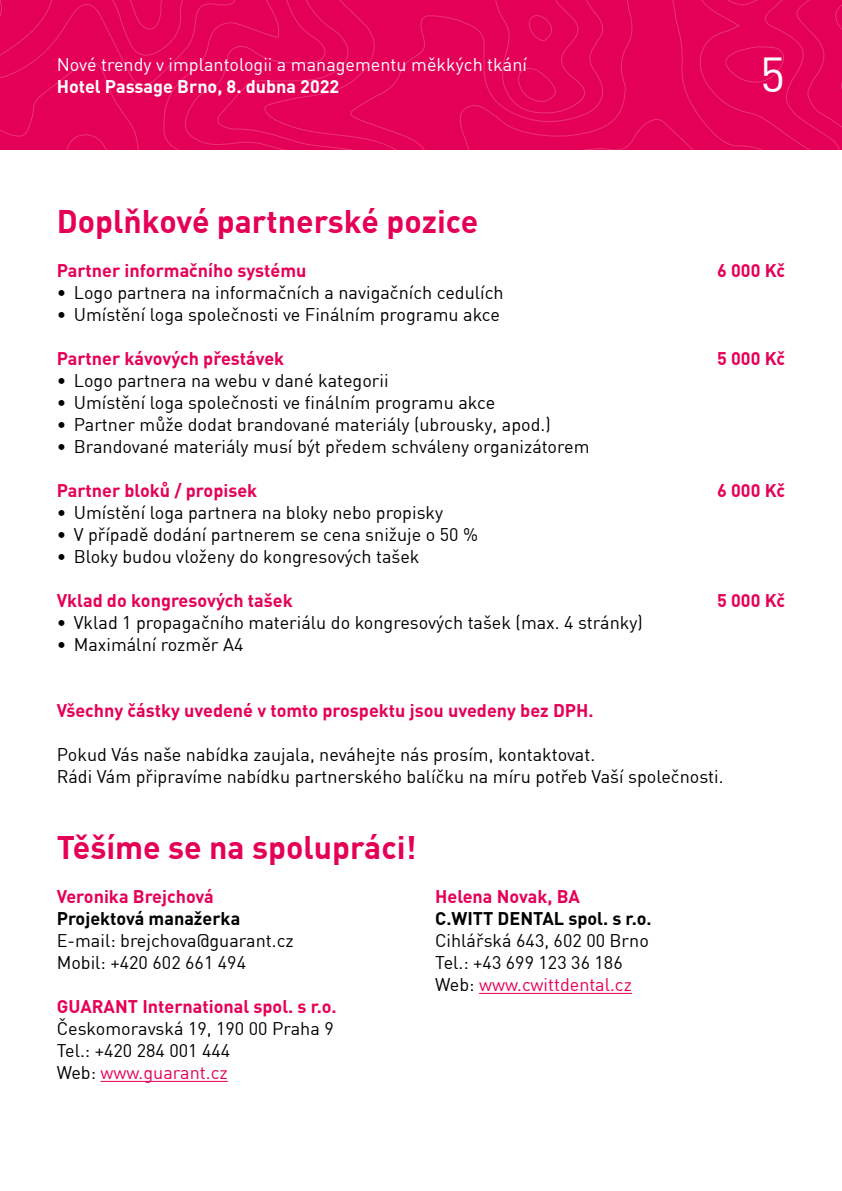
<style>
.page{position:relative;width:842px;height:1191px;background:#fff}
.page>*{position:absolute;margin:0;border:0;box-sizing:border-box;transform-origin:0 0}
.t1{font:48px "DINCE";color:#fff}
.t2{font:700 32px "DINCE";color:#e50057}
.t3{font:18px/22px "DINCE";color:#000}
.t4{font:700 18px "DINCE";color:#e50057}
.t5{font:18px "DINCE";color:#fff}
.t6{font:700 18px "DINCE";color:#000}
.t7{font:700 18px "DINCE";color:#fff}
.s1{color:#e50057}
</style>
<div class="page">
<div style="left:0;top:0;width:675px;height:150px;background:#e50057"></div>
<div style="left:675px;top:0;width:167px;height:150px;background:#e50057"></div>
<svg style="left:517px;top:68px;width:40px;height:35px"></svg>
<svg style="left:526px;top:14px;width:27px;height:28px"></svg>
<hr style="left:101px;top:1080px;width:127px;height:1px;background:#e50057">
<hr style="left:479px;top:993px;width:153px;height:1px;background:#e50057">
<p class="t5" style="left:57px;top:53px;width:472px">Nové trendy v implantologii a managementu měkkých tkání</p>
<p class="t7" style="left:57px;top:75px;width:284px">Hotel Passage Brno, 8. dubna 2022</p>
<h1 class="t1" style="left:760px;top:44px;width:27px">5</h1>
<h2 class="t2" style="left:57px;top:200px;width:423px">Doplňkové partnerské pozice</h2>
<p class="t4" style="left:57px;top:259px;width:251px">Partner informačního systému</p>
<p class="t4" style="left:717px;top:259px;width:70px">6 000 Kč</p>
<p class="t3" style="left:57px;top:281px;width:448px">• Logo partnera na informačních a navigačních cedulích</p>
<p class="t3" style="left:57px;top:303px;width:445px">• Umístění loga společnosti ve Finálním programu akce</p>
<p class="t4" style="left:57px;top:347px;width:229px">Partner kávových přestávek</p>
<p class="t4" style="left:717px;top:347px;width:70px">5 000 Kč</p>
<p class="t3" style="left:57px;top:369px;width:333px">• Logo partnera na webu v dané kategorii</p>
<p class="t3" style="left:57px;top:391px;width:440px">• Umístění loga společnosti ve finálním programu akce</p>
<p class="t3" style="left:57px;top:413px;width:495px">• Partner může dodat brandované materiály (ubrousky, apod.)</p>
<p class="t3" style="left:57px;top:435px;width:534px">• Brandované materiály musí být předem schváleny organizátorem</p>
<p class="t4" style="left:57px;top:479px;width:202px">Partner bloků / propisek</p>
<p class="t4" style="left:717px;top:479px;width:70px">6 000 Kč</p>
<p class="t3" style="left:57px;top:501px;width:388px">• Umístění loga partnera na bloky nebo propisky</p>
<p class="t3" style="left:57px;top:523px;width:423px">• V případě dodání partnerem se cena snižuje o 50 %</p>
<p class="t3" style="left:57px;top:545px;width:364px">• Bloky budou vloženy do kongresových tašek</p>
<p class="t4" style="left:57px;top:589px;width:238px">Vklad do kongresových tašek</p>
<p class="t4" style="left:717px;top:589px;width:70px">5 000 Kč</p>
<p class="t3" style="left:57px;top:611px;width:588px">• Vklad 1 propagačního materiálu do kongresových tašek (max. 4 stránky)</p>
<p class="t3" style="left:57px;top:633px;width:188px">• Maximální rozměr A4</p>
<p class="t4" style="left:57px;top:699px;width:538px">Všechny částky uvedené v tomto prospektu jsou uvedeny bez DPH.</p>
<p class="t3" style="left:57px;top:743px;width:668px">Pokud Vás naše nabídka zaujala, neváhejte nás prosím, kontaktovat.<br>Rádi Vám připravíme nabídku partnerského balíčku na míru potřeb Vaší společnosti.</p>
<h2 class="t2" style="left:57px;top:826px;width:361px">Těšíme se na spolupráci!</h2>
<p class="t4" style="left:57px;top:885px;width:159px">Veronika Brejchová</p>
<p class="t6" style="left:57px;top:907px;width:185px">Projektová manažerka</p>
<p class="t3" style="left:57px;top:929px;width:239px">E-mail: brejchova@guarant.cz<br>Mobil: +420 602 661 494</p>
<p class="t4" style="left:57px;top:995px;width:282px">GUARANT International spol. s r.o.</p>
<p class="t3" style="left:57px;top:1017px;width:279px">Českomoravská 19, 190 00 Praha 9<br>Tel.: +420 284 001 444<br>Web: <span class="s1">www.guarant.cz</span></p>
<p class="t4" style="left:435px;top:885px;width:146px">Helena Novak, BA</p>
<p class="t6" style="left:435px;top:907px;width:218px">C.WITT DENTAL spol. s r.o.</p>
<p class="t3" style="left:435px;top:929px;width:215px">Cihlářská 643, 602 00 Brno<br>Tel.: +43 699 123 36 186<br>Web: <span class="s1">www.cwittdental.cz</span></p>
</div>
